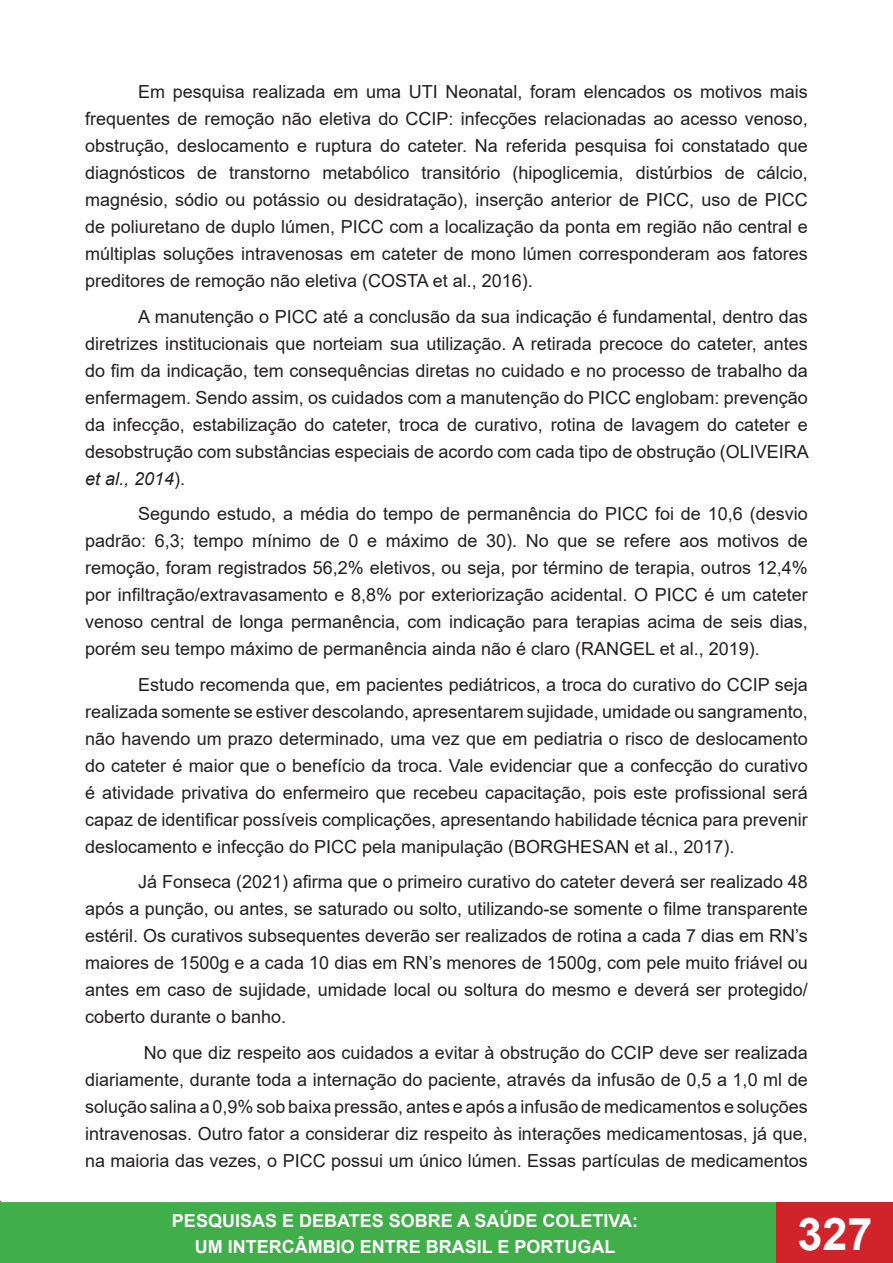
<style>
.page{position:relative;width:893px;height:1263px;background:#fff}
.page>*{position:absolute;margin:0;border:0;box-sizing:border-box;transform-origin:0 0}
.t1{font:700 45px "Arial";color:#fff}
.t2{font:18px/27px "Arial";color:#231f20;text-align:justify}
.t3{font:700 18px/26.5px "Arial";color:#fff;text-align:center}
.s1{font-style:italic}
</style>
<div class="page">
<div style="left:0;top:1202px;width:776px;height:61px;background:#40ae49"></div>
<div style="left:776px;top:1202px;width:117px;height:61px;background:#d1232a"></div>
<p class="t2" style="left:85px;top:78px;width:724px;text-indent:53px">Em pesquisa realizada em uma UTI Neonatal, foram elencados os motivos mais frequentes de remoção não eletiva do CCIP: infecções relacionadas ao acesso venoso, obstrução, deslocamento e ruptura do cateter. Na referida pesquisa foi constatado que diagnósticos de transtorno metabólico transitório (hipoglicemia, distúrbios de cálcio, magnésio, sódio ou potássio ou desidratação), inserção anterior de PICC, uso de PICC de poliuretano de duplo lúmen, PICC com a localização da ponta em região não central e múltiplas soluções intravenosas em cateter de mono lúmen corresponderam aos fatores preditores de remoção não eletiva (COSTA et al., 2016).</p>
<p class="t2" style="left:85px;top:303px;width:725px;text-indent:53px">A manutenção o PICC até a conclusão da sua indicação é fundamental, dentro das diretrizes institucionais que norteiam sua utilização. A retirada precoce do cateter, antes do fim da indicação, tem consequências diretas no cuidado e no processo de trabalho da enfermagem. Sendo assim, os cuidados com a manutenção do PICC englobam: prevenção da infecção, estabilização do cateter, troca de curativo, rotina de lavagem do cateter e desobstrução com substâncias especiais de acordo com cada tipo de obstrução (OLIVEIRA <span class="s1">et al., 2014</span>).</p>
<p class="t2" style="left:85px;top:500px;width:724px;text-indent:53px">Segundo estudo, a média do tempo de permanência do PICC foi de 10,6 (desvio padrão: 6,3; tempo mínimo de 0 e máximo de 30). No que se refere aos motivos de remoção, foram registrados 56,2% eletivos, ou seja, por término de terapia, outros 12,4% por infiltração/extravasamento e 8,8% por exteriorização acidental. O PICC é um cateter venoso central de longa permanência, com indicação para terapias acima de seis dias, porém seu tempo máximo de permanência ainda não é claro (RANGEL et al., 2019).</p>
<p class="t2" style="left:85px;top:671px;width:724px;text-indent:53px">Estudo recomenda que, em pacientes pediátricos, a troca do curativo do CCIP seja realizada somente se estiver descolando, apresentarem sujidade, umidade ou sangramento, não havendo um prazo determinado, uma vez que em pediatria o risco de deslocamento do cateter é maior que o benefício da troca. Vale evidenciar que a confecção do curativo é atividade privativa do enfermeiro que recebeu capacitação, pois este profissional será capaz de identificar possíveis complicações, apresentando habilidade técnica para prevenir deslocamento e infecção do PICC pela manipulação (BORGHESAN et al., 2017).</p>
<p class="t2" style="left:85px;top:868px;width:724px;text-indent:53px">Já Fonseca (2021) afirma que o primeiro curativo do cateter deverá ser realizado 48 após a punção, ou antes, se saturado ou solto, utilizando-se somente o filme transparente estéril. Os curativos subsequentes deverão ser realizados de rotina a cada 7 dias em RN’s maiores de 1500g e a cada 10 dias em RN’s menores de 1500g, com pele muito friável ou antes em caso de sujidade, umidade local ou soltura do mesmo e deverá ser protegido/ coberto durante o banho.</p>
<p class="t2" style="left:85px;top:1039px;width:724px;text-indent:59px">No que diz respeito aos cuidados a evitar à obstrução do CCIP deve ser realizada diariamente, durante toda a internação do paciente, através da infusão de 0,5 a 1,0 ml de solução salina a 0,9% sob baixa pressão, antes e após a infusão de medicamentos e soluções intravenosas. Outro fator a considerar diz respeito às interações medicamentosas, já que, na maioria das vezes, o PICC possui um único lúmen. Essas partículas de medicamentos</p>
<p class="t3" style="left:172px;top:1207px;width:468px">PESQUISAS E DEBATES SOBRE A SAÚDE COLETIVA:<br>UM INTERCÂMBIO ENTRE BRASIL E PORTUGAL</p>
<h1 class="t1" style="left:797px;top:1202px;width:77px">327</h1>
</div>
